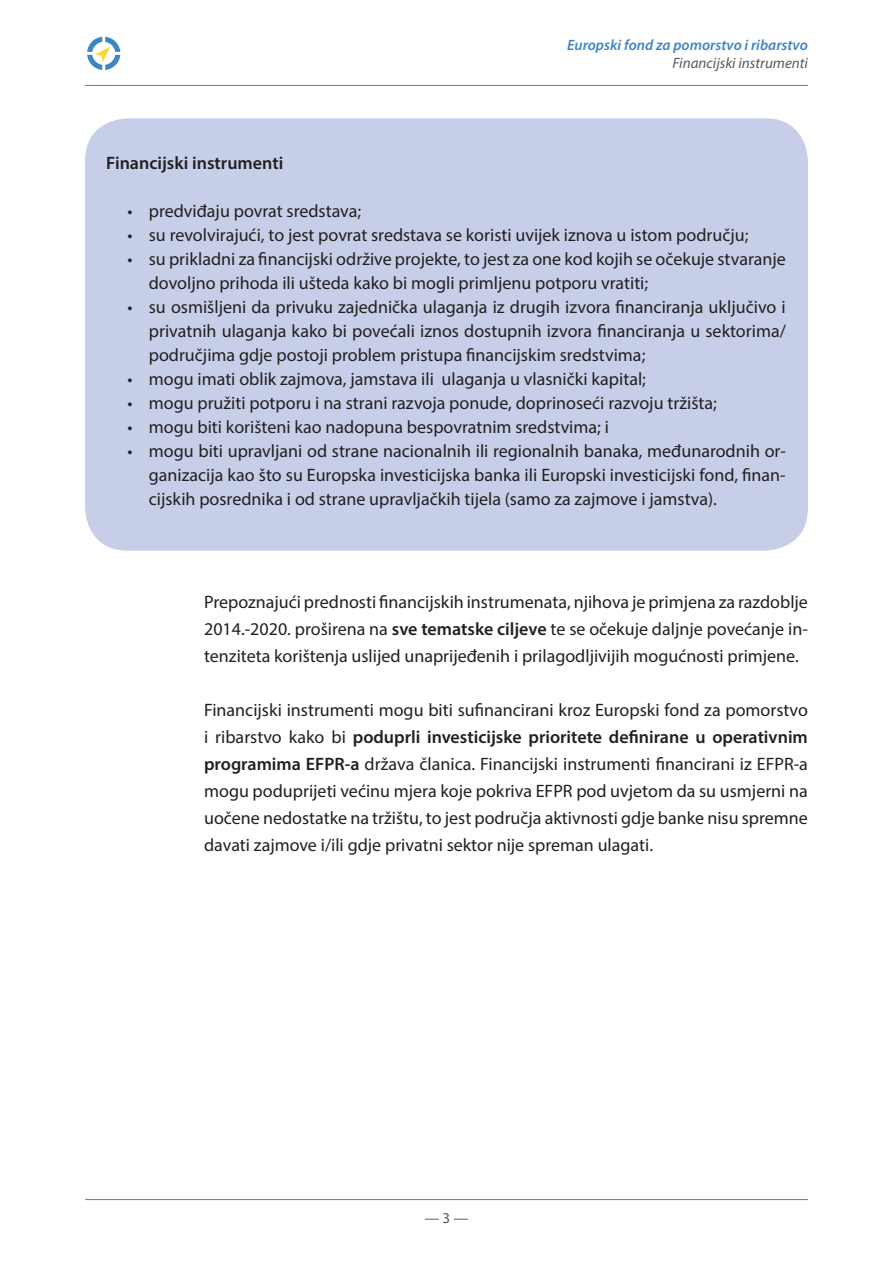
<style>
.page{position:relative;width:893px;height:1263px;background:#fff}
.page>*{position:absolute;margin:0;border:0;box-sizing:border-box;transform-origin:0 0}
.running_text{font:18px/27px "Myriad Pro";color:#231f20;text-align:justify}
.t1{font:600 18px "Myriad Pro";color:#231f20}
.t2{font:italic 600 15px "Myriad Pro";color:#3e85c5}
.t3{font:italic 15px "Myriad Pro";color:#57585a}
.t4{font:15px "Myriad Pro";color:#57585a}
.s1{font-weight:600}
</style>
<div class="page">
<hr style="left:85px;top:1199px;width:723px;height:1px;background:#3e85c5">
<hr style="left:85px;top:85px;width:723px;height:1px;background:#3e85c5">
<svg style="left:87px;top:37px;width:33px;height:33px"></svg>
<div style="left:85px;top:118px;width:723px;height:433px;background:#c7cfe8;border-radius:43px"></div>
<p class="t2" style="left:567px;top:35px;width:242px">Europski fond za pomorstvo i ribarstvo</p>
<p class="t3" style="left:673px;top:53px;width:137px">Financijski instrumenti</p>
<p class="t1" style="left:106px;top:152px;width:178px">Financijski instrumenti</p>
<p class="running_text" style="left:128px;top:198px;width:235px">• predviđaju povrat sredstava;</p>
<p class="running_text" style="left:128px;top:221px;width:622px">• su revolvirajući, to jest povrat sredstava se koristi uvijek iznova u istom području;</p>
<p class="running_text" style="left:149px;top:247px;width:638px;line-height:24px;text-indent:-21px">• su prikladni za financijski održive projekte, to jest za one kod kojih se očekuje stvaranje dovoljno prihoda ili ušteda kako bi mogli primljenu potporu vratiti;</p>
<p class="running_text" style="left:149px;top:295px;width:639px;line-height:24px;text-indent:-21px">• su osmišljeni da privuku zajednička ulaganja iz drugih izvora financiranja uključivo i privatnih ulaganja kako bi povećali iznos dostupnih izvora financiranja u sektorima/ područjima gdje postoji problem pristupa financijskim sredstvima;</p>
<p class="running_text" style="left:128px;top:365px;width:520px">• mogu imati oblik zajmova, jamstava ili ulaganja u vlasnički kapital;</p>
<p class="running_text" style="left:128px;top:389px;width:591px">• mogu pružiti potporu i na strani razvoja ponude, doprinoseći razvoju tržišta;</p>
<p class="running_text" style="left:128px;top:413px;width:483px">• mogu biti korišteni kao nadopuna bespovratnim sredstvima; i</p>
<p class="running_text" style="left:149px;top:439px;width:638px;line-height:24px;text-indent:-21px">• mogu biti upravljani od strane nacionalnih ili regionalnih banaka, međunarodnih or&shy;ganizacija kao što su Europska investicijska banka ili Europski investicijski fond, finan&shy;cijskih posrednika i od strane upravljačkih tijela (samo za zajmove i jamstva).</p>
<p class="running_text" style="left:204px;top:588px;width:605px">Prepoznajući prednosti financijskih instrumenata, njihova je primjena za razdoblje 2014.-2020. proširena na <span class="s1">sve tematske ciljeve</span> te se očekuje daljnje povećanje in&shy;tenziteta korištenja uslijed unaprijeđenih i prilagodljivijih mogućnosti primjene.</p>
<p class="running_text" style="left:204px;top:696px;width:605px">Financijski instrumenti mogu biti sufinancirani kroz Europski fond za pomorstvo i ribarstvo kako bi <span class="s1">poduprli investicijske prioritete definirane u operativnim programima EFPR-a</span> država članica. Financijski instrumenti financirani iz EFPR-a mogu poduprijeti većinu mjera koje pokriva EFPR pod uvjetom da su usmjerni na uočene nedostatke na tržištu, to jest područja aktivnosti gdje banke nisu spremne davati zajmove i/ili gdje privatni sektor nije spreman ulagati.</p>
<p class="t4" style="left:424px;top:1209px;width:46px">— 3 —</p>
</div>
